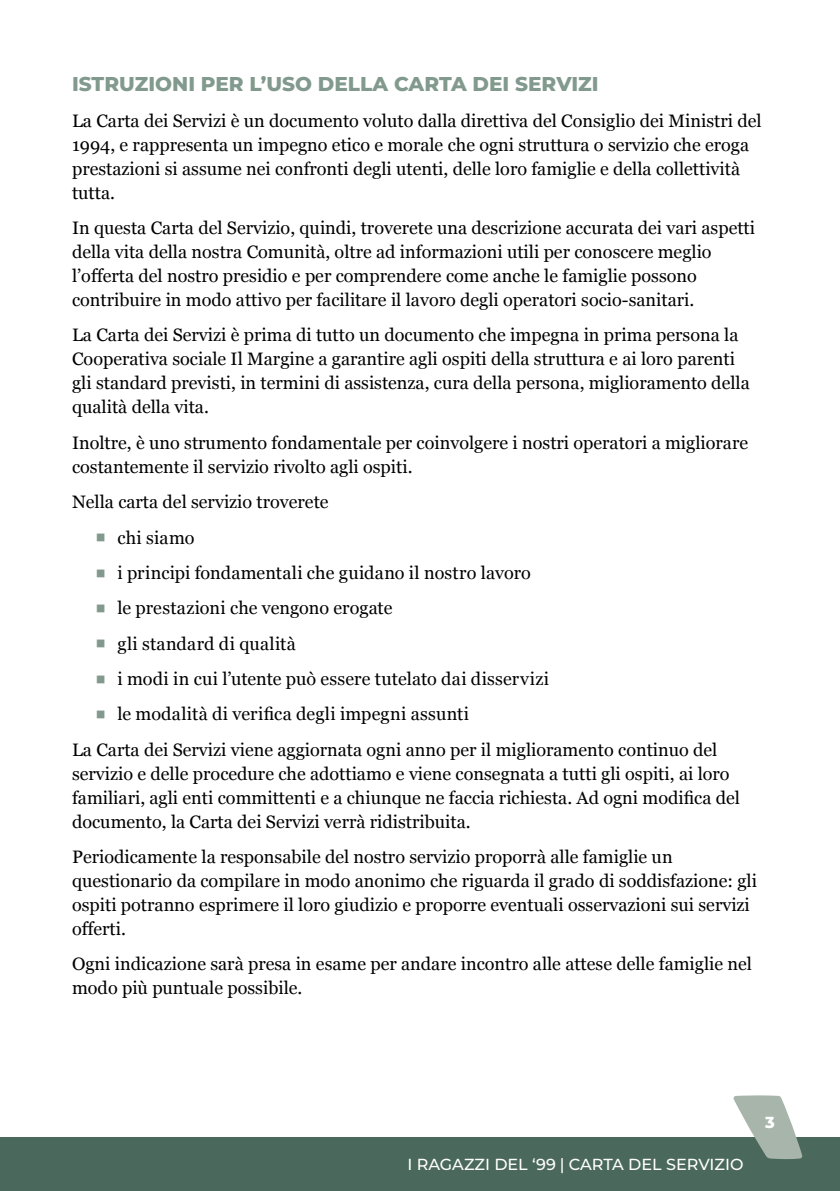
<style>
.page{position:relative;width:840px;height:1191px;background:#fff}
.page>*{position:absolute;margin:0;border:0;box-sizing:border-box;transform-origin:0 0}
.t1{font:800 20px "Montserrat";color:#829a8d}
.t2{font:18px/24px "Georgia";color:#000}
.t3{font:500 16px "Montserrat";color:#fff}
.t4{font:800 16px "Montserrat";color:#fff}
.s1{color:#829a8d}
</style>
<div class="page">
<div style="left:0;top:1137px;width:839px;height:54px;background:#4a695c"></div>
<svg style="left:733px;top:1095px;width:69px;height:64px"></svg>
<p class="t1" style="left:72px;top:70px;width:527px">ISTRUZIONI PER L’USO DELLA CARTA DEI SERVIZI</p>
<p class="t2" style="left:72px;top:108px;width:690px">La Carta dei Servizi è un documento voluto dalla direttiva del Consiglio dei Ministri del 1994, e rappresenta un impegno etico e morale che ogni struttura o servizio che eroga prestazioni si assume nei confronti degli utenti, delle loro famiglie e della collettività tutta.</p>
<p class="t2" style="left:72px;top:215px;width:684px">In questa Carta del Servizio, quindi, troverete una descrizione accurata dei vari aspetti della vita della nostra Comunità, oltre ad informazioni utili per conoscere meglio l’offerta del nostro presidio e per comprendere come anche le famiglie possono contribuire in modo attivo per facilitare il lavoro degli operatori socio-sanitari.</p>
<p class="t2" style="left:72px;top:322px;width:678px">La Carta dei Servizi è prima di tutto un documento che impegna in prima persona la Cooperativa sociale Il Margine a garantire agli ospiti della struttura e ai loro parenti gli standard previsti, in termini di assistenza, cura della persona, miglioramento della qualità della vita.</p>
<p class="t2" style="left:72px;top:430px;width:677px">Inoltre, è uno strumento fondamentale per coinvolgere i nostri operatori a migliorare costantemente il servizio rivolto agli ospiti.</p>
<p class="t2" style="left:72px;top:489px;width:258px">Nella carta del servizio troverete</p>
<p class="t2" style="left:95px;top:524px;width:101px"><span class="s1">▪</span> chi siamo</p>
<p class="t2" style="left:95px;top:560px;width:437px"><span class="s1">▪</span> i principi fondamentali che guidano il nostro lavoro</p>
<p class="t2" style="left:95px;top:595px;width:299px"><span class="s1">▪</span> le prestazioni che vengono erogate</p>
<p class="t2" style="left:95px;top:630px;width:202px"><span class="s1">▪</span> gli standard di qualità</p>
<p class="t2" style="left:95px;top:666px;width:455px"><span class="s1">▪</span> i modi in cui l’utente può essere tutelato dai disservizi</p>
<p class="t2" style="left:72px;top:695px;width:646px;line-height:35.4px;text-indent:23px"><span class="s1">▪</span> le modalità di verifica degli impegni assunti<br>La Carta dei Servizi viene aggiornata ogni anno per il miglioramento continuo del</p>
<p class="t2" style="left:72px;top:760px;width:669px">servizio e delle procedure che adottiamo e viene consegnata a tutti gli ospiti, ai loro familiari, agli enti committenti e a chiunque ne faccia richiesta. Ad ogni modifica del documento, la Carta dei Servizi verrà ridistribuita.</p>
<p class="t2" style="left:72px;top:844px;width:686px">Periodicamente la responsabile del nostro servizio proporrà alle famiglie un questionario da compilare in modo anonimo che riguarda il grado di soddisfazione: gli ospiti potranno esprimere il loro giudizio e proporre eventuali osservazioni sui servizi offerti.</p>
<p class="t2" style="left:72px;top:951px;width:681px">Ogni indicazione sarà presa in esame per andare incontro alle attese delle famiglie nel modo più puntuale possibile.</p>
<p class="t3" style="left:407px;top:1153px;width:337px">I RAGAZZI DEL ‘99 | CARTA DEL SERVIZIO</p>
<p class="t4" style="left:764px;top:1110px;width:11px">3</p>
</div>
